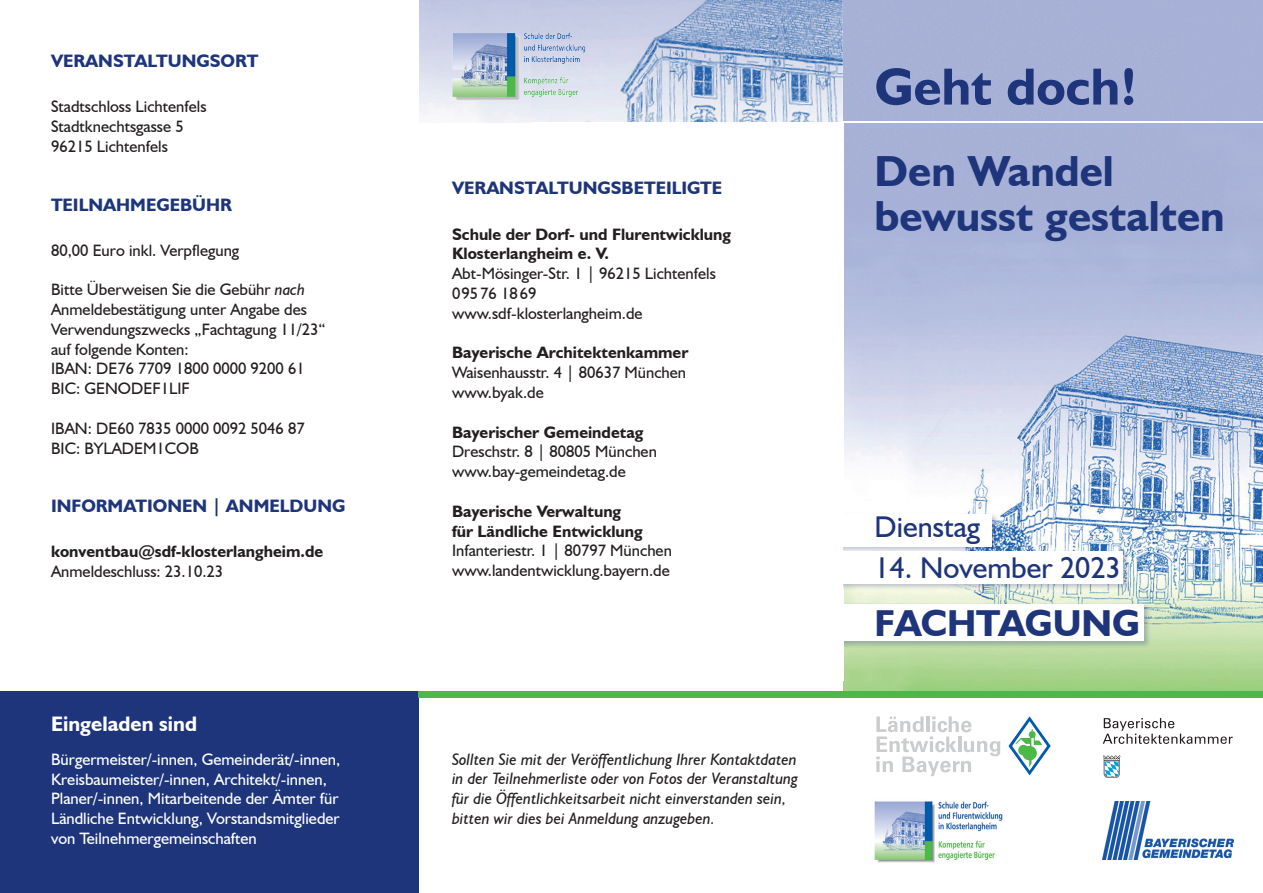
<style>
.page{position:relative;width:1263px;height:893px;background:#fff}
.page>*{position:absolute;margin:0;border:0;box-sizing:border-box;transform-origin:0 0}
.t1{font:700 52.5px "Humanist 521 BT";color:#1e357c}
.t2{font:700 43.5px/45px "Humanist 521 BT";color:#1e357c}
.t3{font:700 37.5px "Humanist 521 BT";color:#1e357c}
.t4{font:30px "Humanist 521 BT";color:#1e357c}
.t5{font:700 21px "Humanist 521 BT";color:#fff}
.t6{font:700 18px "Humanist 521 BT";color:#1e357c}
.t7{font:16.5px/19.8px "Humanist 521 BT";color:#231f20}
.t8{font:16.5px/19.8px "Humanist 521 BT";color:#fff}
.t9{font:italic 16.5px/19.8px "Humanist 521 BT";color:#231f20}
.t10{font:700 16.5px/19.8px "Humanist 521 BT";color:#231f20}
.s1{font-style:italic}
</style>
<div class="page">
<svg style="left:1103px;top:718px;width:130px;height:26px"></svg>
<svg style="left:1103px;top:755px;width:17px;height:23px"></svg>
<img style="left:874px;top:801px;width:129px;height:62px">
<img style="left:1102px;top:801px;width:131px;height:59px">
<svg style="left:876px;top:716px;width:124px;height:60px"></svg>
<img style="left:530px;top:0;width:313px;height:122px">
<div style="left:0;top:691px;width:419px;height:202px;background:#1e357c"></div>
<svg style="left:1008px;top:716px;width:43px;height:59px"></svg>
<img style="left:843px;top:0;width:420px;height:691px">
<div style="left:831px;top:602px;width:320px;height:46px;background:#1e357c;opacity:.28"></div>
<div style="left:833px;top:604px;width:311px;height:37px;background:#fff"></div>
<div style="left:419px;top:122px;width:424px;height:559px;background:#fff"></div>
<div style="left:419px;top:691px;width:844px;height:7px;background:#4cb848"></div>
<div style="left:799px;top:512px;width:200px;height:42px;background:#1e357c;opacity:.28"></div>
<div style="left:801px;top:514px;width:190px;height:32px;background:#fff"></div>
<div style="left:830px;top:549px;width:301px;height:42px;background:#1e357c;opacity:.28"></div>
<div style="left:832px;top:551px;width:291px;height:32px;background:#fff"></div>
<div style="left:745px;top:400px;width:98px;height:213px;background:#fff"></div>
<hr style="left:843px;top:122px;width:420px;height:1px;background:#fff">
<img style="left:451px;top:33px;width:136px;height:70px">
<p class="t6" style="left:51px;top:50px;width:209px">VERANSTALTUNGSORT</p>
<p class="t7" style="left:51px;top:96px;width:157px">Stadtschloss Lichtenfels<br>Stadtknechtsgasse 5<br>96215 Lichtenfels</p>
<p class="t6" style="left:51px;top:193px;width:182px">TEILNAHMEGEBÜHR</p>
<p class="t7" style="left:51px;top:240px;width:190px">80,00 Euro inkl. Verpflegung</p>
<p class="t7" style="left:51px;top:279px;width:276px">Bitte Überweisen Sie die Gebühr <span class="s1">nach<br></span>Anmeldebestätigung unter Angabe des<br>Verwendungszwecks „Fachtagung 11/23“ auf folgende Konten:<br>IBAN: DE76 7709 1800 0000 9200 61<br>BIC: GENODEF1LIF</p>
<p class="t7" style="left:51px;top:418px;width:255px">IBAN: DE60 7835 0000 0092 5046 87<br>BIC: BYLADEM1COB</p>
<p class="t6" style="left:51px;top:495px;width:296px">INFORMATIONEN | ANMELDUNG</p>
<p class="t10" style="left:51px;top:541px;width:274px">konventbau@sdf-klosterlangheim.de</p>
<p class="t7" style="left:51px;top:561px;width:174px">Anmeldeschluss: 23.10.23</p>
<p class="t5" style="left:51px;top:711px;width:148px">Eingeladen sind</p>
<p class="t8" style="left:51px;top:749px;width:291px">Bürgermeister/-innen, Gemeinderät/-innen, Kreisbaumeister/-innen, Architekt/-innen, Planer/-innen, Mitarbeitende der Ämter für Ländliche Entwicklung, Vorstandsmitglieder von Teilnehmergemeinschaften</p>
<p class="t6" style="left:452px;top:177px;width:272px">VERANSTALTUNGSBETEILIGTE</p>
<p class="t10" style="left:452px;top:224px;width:281px">Schule der Dorf- und Flurentwicklung<br>Klosterlangheim e. V.</p>
<p class="t7" style="left:452px;top:263px;width:265px">Abt-Mösinger-Str. 1 | 96215 Lichtenfels<br>09576 1869 www.sdf-klosterlangheim.de</p>
<p class="t10" style="left:452px;top:343px;width:238px">Bayerische Architektenkammer</p>
<p class="t7" style="left:452px;top:362px;width:236px">Waisenhausstr. 4 | 80637 München www.byak.de</p>
<p class="t10" style="left:452px;top:422px;width:193px">Bayerischer Gemeindetag</p>
<p class="t7" style="left:452px;top:442px;width:206px">Dreschstr. 8 | 80805 München www.bay-gemeindetag.de</p>
<p class="t10" style="left:452px;top:501px;width:192px">Bayerische Verwaltung für Ländliche Entwicklung</p>
<p class="t7" style="left:452px;top:541px;width:221px">Infanteriestr. 1 | 80797 München www.landentwicklung.bayern.de</p>
<p class="t9" style="left:452px;top:749px;width:347px">Sollten Sie mit der Veröffentlichung Ihrer Kontaktdaten in der Teilnehmerliste oder von Fotos der Veranstaltung für die Öffentlichkeitsarbeit nicht einverstanden sein, bitten wir dies bei Anmeldung anzugeben.</p>
<h1 class="t1" style="left:874px;top:54px;width:264px">Geht doch!</h1>
<h2 class="t2" style="left:874px;top:147px;width:352px">Den Wandel bewusst gestalten</h2>
<h3 class="t4" style="left:874px;top:509px;width:107px">Dienstag</h3>
<h3 class="t4" style="left:874px;top:549px;width:248px">14. November 2023</h3>
<h3 class="t3" style="left:874px;top:600px;width:267px">FACHTAGUNG</h3>
</div>
